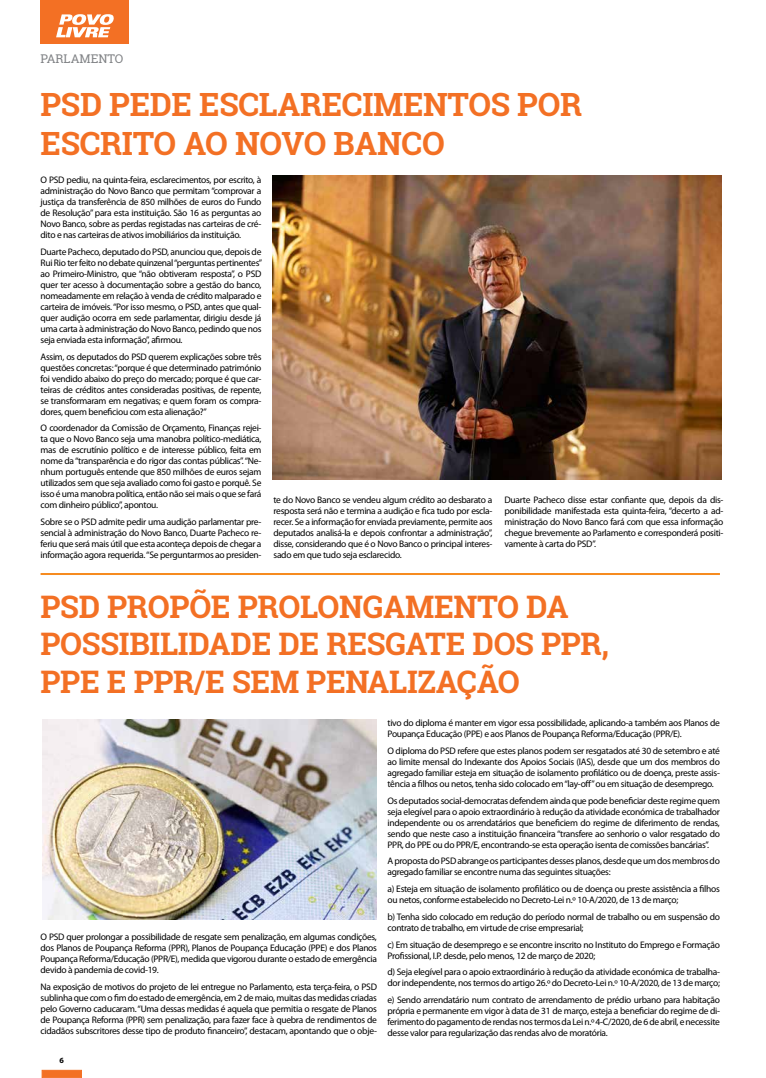
<style>
.page{position:relative;width:766px;height:1078px;background:#fff}
.page>*{position:absolute;margin:0;border:0;box-sizing:border-box;transform-origin:0 0}
.t1{font:700 32px/38.4px "Roboto Slab";letter-spacing:-.01em;color:#f37024}
.t2{font:700 31px/37.2px "Roboto Slab";letter-spacing:-.01em;color:#f37024}
.t3{font:12px "Roboto Slab";color:#808285}
.t4{font:9.5px/11px "Myriad Pro";letter-spacing:-.03em;color:#000;text-align:justify}
.t5{font:700 8px "Myriad Pro";color:#000}
</style>
<div class="page">
<div style="left:42px;top:1069px;width:40px;height:8px;background:#f37024;border:1px solid #f37024"></div>
<div style="left:41px;top:0;width:88px;height:44px;background:#f37024"></div>
<svg style="left:56px;top:14px;width:58px;height:23px"></svg>
<hr style="left:41px;top:573px;width:678px;height:2px;background:#f68b1f">
<img style="left:272px;top:176px;width:449px;height:303px">
<img style="left:43px;top:719px;width:334px;height:199px">
<p class="t3" style="left:41px;top:51px;width:84px">PARLAMENTO</p>
<h1 class="t1" style="left:41px;top:85px;width:543px">PSD PEDE ESCLARECIMENTOS POR<br>ESCRITO AO NOVO BANCO</h1>
<p class="t4" style="left:41px;top:174px;width:222px">O PSD pediu, na quinta-feira, esclarecimentos, por escrito, à administração do Novo Banco que permitam “comprovar a justiça da transferência de 850 milhões de euros do Fundo de Resolução” para esta instituição. São 16 as perguntas ao Novo Banco, sobre as perdas registadas nas carteiras de cré&shy;dito e nas carteiras de ativos imobiliários da instituição.</p>
<p class="t4" style="left:41px;top:246px;width:223px">Duarte Pacheco, deputado do PSD, anunciou que, depois de Rui Rio ter feito no debate quinzenal “perguntas pertinentes” ao Primeiro-Ministro, que “não obtiveram resposta”, o PSD quer ter acesso à documentação sobre a gestão do banco, nomeadamente em relação à venda de crédito malparado e carteira de imóveis. “Por isso mesmo, o PSD, antes que qual&shy;quer audição ocorra em sede parlamentar, dirigiu desde já uma carta à administração do Novo Banco, pedindo que nos seja enviada esta informação”, afirmou.</p>
<p class="t4" style="left:41px;top:350px;width:222px">Assim, os deputados do PSD querem explicações sobre três questões concretas: “porque é que determinado património foi vendido abaixo do preço do mercado; porque é que car&shy;teiras de créditos antes consideradas positivas, de repente, se transformaram em negativas; e quem foram os compra&shy;dores, quem beneficiou com esta alienação?”</p>
<p class="t4" style="left:41px;top:422px;width:222px">O coordenador da Comissão de Orçamento, Finanças rejei&shy;ta que o Novo Banco seja uma manobra político-mediática, mas de escrutínio político e de interesse público, feita em nome da “transparência e do rigor das contas públicas”. “Ne&shy;nhum português entende que 850 milhões de euros sejam utilizados sem que seja avaliado como foi gasto e porquê. Se isso é uma manobra política, então não sei mais o que se fará com dinheiro público”, apontou.</p>
<p class="t4" style="left:41px;top:516px;width:222px">Sobre se o PSD admite pedir uma audição parlamentar pre&shy;sencial à administração do Novo Banco, Duarte Pacheco re&shy;feriu que será mais útil que esta aconteça depois de chegar a informação agora requerida. “Se perguntarmos ao presiden-</p>
<h2 class="t2" style="left:41px;top:587px;width:570px">PSD PROPÕE PROLONGAMENTO DA<br>POSSIBILIDADE DE RESGATE DOS PPR,<br>PPE E PPR/E SEM PENALIZAÇÃO</h2>
<p class="t4" style="left:273px;top:494px;width:220px">te do Novo Banco se vendeu algum crédito ao desbarato a resposta será não e termina a audição e fica tudo por escla&shy;recer. Se a informação for enviada previamente, permite aos deputados analisá-la e depois confrontar a administração”, disse, considerando que é o Novo Banco o principal interes&shy;sado em que tudo seja esclarecido.</p>
<p class="t4" style="left:504px;top:494px;width:220px">Duarte Pacheco disse estar confiante que, depois da dis&shy;ponibilidade manifestada esta quinta-feira, “decerto a ad&shy;ministração do Novo Banco fará com que essa informação chegue brevemente ao Parlamento e corresponderá positi&shy;vamente à carta do PSD”.</p>
<p class="t4" style="left:41px;top:931px;width:338px">O PSD quer prolongar a possibilidade de resgate sem penalização, em algumas condições, dos Planos de Poupança Reforma (PPR), Planos de Poupança Educação (PPE) e dos Planos Poupança Reforma/Educação (PPR/E), medida que vigorou durante o estado de emergência devido à pandemia de covid-19.</p>
<p class="t4" style="left:41px;top:980px;width:338px">Na exposição de motivos do projeto de lei entregue no Parlamento, esta terça-feira, o PSD sublinha que com o fim do estado de emergência, em 2 de maio, muitas das medidas criadas pelo Governo caducaram. “Uma dessas medidas é aquela que permitia o resgate de Planos de Poupança Reforma (PPR) sem penalização, para fazer face à quebra de rendimentos de cidadãos subscritores desse tipo de produto financeiro”, destacam, apontando que o obje-</p>
<p class="t5" style="left:60px;top:1054px;width:6px">6</p>
<p class="t4" style="left:387px;top:717px;width:334px">tivo do diploma é manter em vigor essa possibilidade, aplicando-a também aos Planos de<br>Poupança Educação (PPE) e aos Planos de Poupança Reforma/Educação (PPR/E).</p>
<p class="t4" style="left:387px;top:745px;width:334px">O diploma do PSD refere que estes planos podem ser resgatados até 30 de setembro e até ao limite mensal do Indexante dos Apoios Sociais (IAS), desde que um dos membros do agregado familiar esteja em situação de isolamento profilático ou de doença, preste assis&shy;tência a filhos ou netos, tenha sido colocado em “lay-off” ou em situação de desemprego.</p>
<p class="t4" style="left:387px;top:794px;width:334px">Os deputados social-democratas defendem ainda que pode beneficiar deste regime quem seja elegível para o apoio extraordinário à redução da atividade económica de trabalhador independente ou os arrendatários que beneficiem do regime de diferimento de rendas, sendo que neste caso a instituição financeira “transfere ao senhorio o valor resgatado do PPR, do PPE ou do PPR/E, encontrando-se esta operação isenta de comissões bancárias”.</p>
<p class="t4" style="left:387px;top:855px;width:334px">A proposta do PSD abrange os participantes desses planos, desde que um dos membros do agregado familiar se encontre numa das seguintes situações:</p>
<p class="t4" style="left:387px;top:883px;width:334px">a) Esteja em situação de isolamento profilático ou de doença ou preste assistência a filhos ou netos, conforme estabelecido no Decreto-Lei n.º 10-A/2020, de 13 de março;</p>
<p class="t4" style="left:387px;top:910px;width:334px">b) Tenha sido colocado em redução do período normal de trabalho ou em suspensão do contrato de trabalho, em virtude de crise empresarial;</p>
<p class="t4" style="left:387px;top:938px;width:334px">c) Em situação de desemprego e se encontre inscrito no Instituto do Emprego e Formação<br>Profissional, I.P. desde, pelo menos, 12 de março de 2020;</p>
<p class="t4" style="left:387px;top:966px;width:334px">d) Seja elegível para o apoio extraordinário à redução da atividade económica de trabalha&shy;dor independente, nos termos do artigo 26.º do Decreto-Lei n.º 10-A/2020, de 13 de março;</p>
<p class="t4" style="left:387px;top:993px;width:334px">e) Sendo arrendatário num contrato de arrendamento de prédio urbano para habitação própria e permanente em vigor à data de 31 de março, esteja a beneficiar do regime de di&shy;ferimento do pagamento de rendas nos termos da Lei n.º 4-C/2020, de 6 de abril, e necessite desse valor para regularização das rendas alvo de moratória.</p>
</div>
